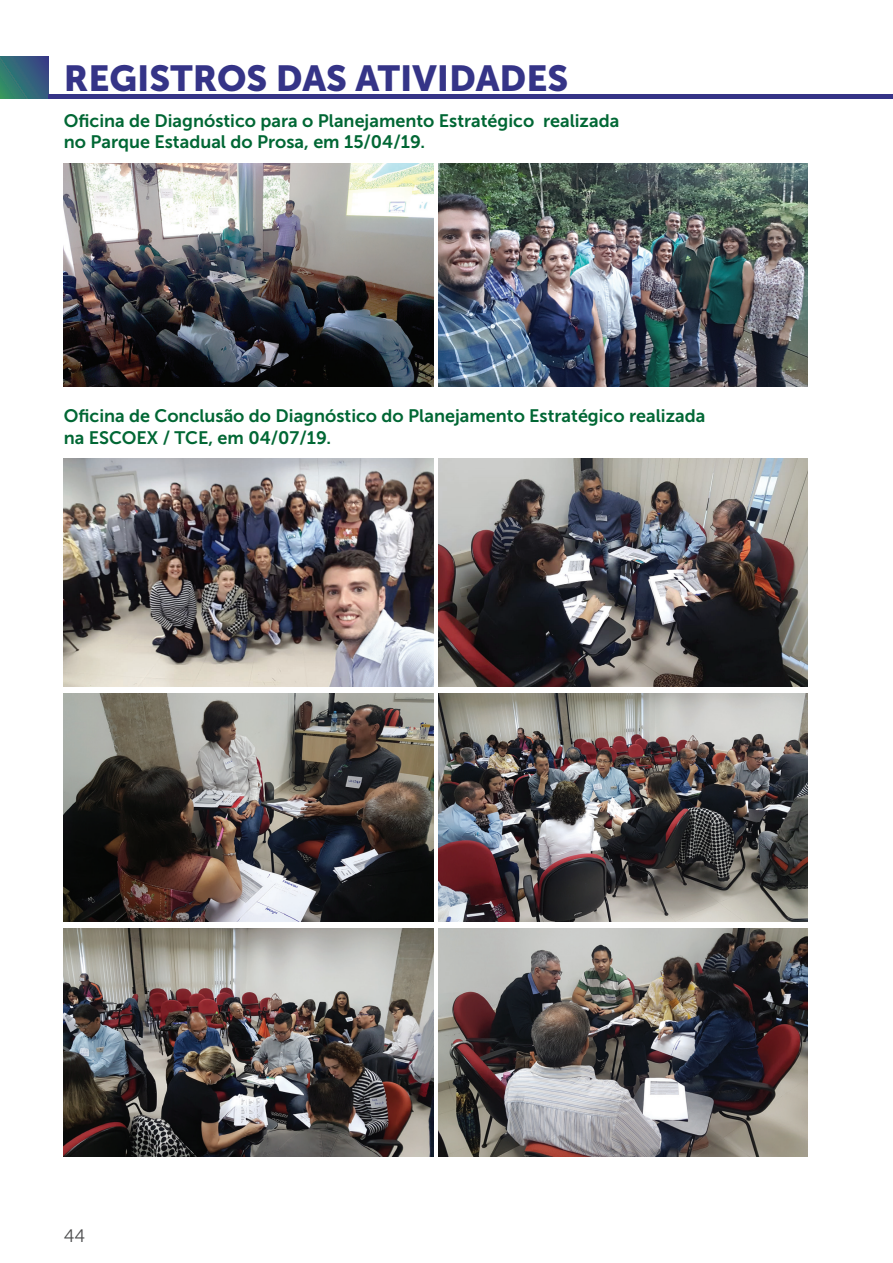
<style>
.page{position:relative;width:893px;height:1263px;background:#fff}
.page>*{position:absolute;margin:0;border:0;box-sizing:border-box;transform-origin:0 0}
.t1{font:36px "Museo Sans 900";color:#353487}
.t2{font:18px/21.6px "Museo Sans 700";color:#006734}
.t3{font:18px "Museo Sans 300";color:#4b4c4d}
</style>
<div class="page">
<svg style="left:0;top:56px;width:49px;height:42px;background:#336778"></svg>
<img style="left:64px;top:163px;width:369px;height:223px">
<img style="left:438px;top:163px;width:370px;height:223px">
<img style="left:64px;top:459px;width:369px;height:228px">
<img style="left:64px;top:693px;width:369px;height:229px">
<img style="left:64px;top:928px;width:369px;height:229px">
<img style="left:438px;top:459px;width:370px;height:228px">
<img style="left:438px;top:693px;width:370px;height:229px">
<img style="left:438px;top:928px;width:370px;height:229px">
<hr style="left:49px;top:94px;width:844px;height:4px;background:#353487">
<h1 class="t1" style="left:64px;top:58px;width:506px">REGISTROS DAS ATIVIDADES</h1>
<p class="t2" style="left:64px;top:110px;width:557px">Oficina de Diagnóstico para o Planejamento Estratégico realizada no Parque Estadual do Prosa, em 15/04/19.</p>
<p class="t2" style="left:64px;top:405px;width:643px">Oficina de Conclusão do Diagnóstico do Planejamento Estratégico realizada na ESCOEX / TCE, em 04/07/19.</p>
<p class="t3" style="left:64px;top:1226px;width:23px">44</p>
</div>
